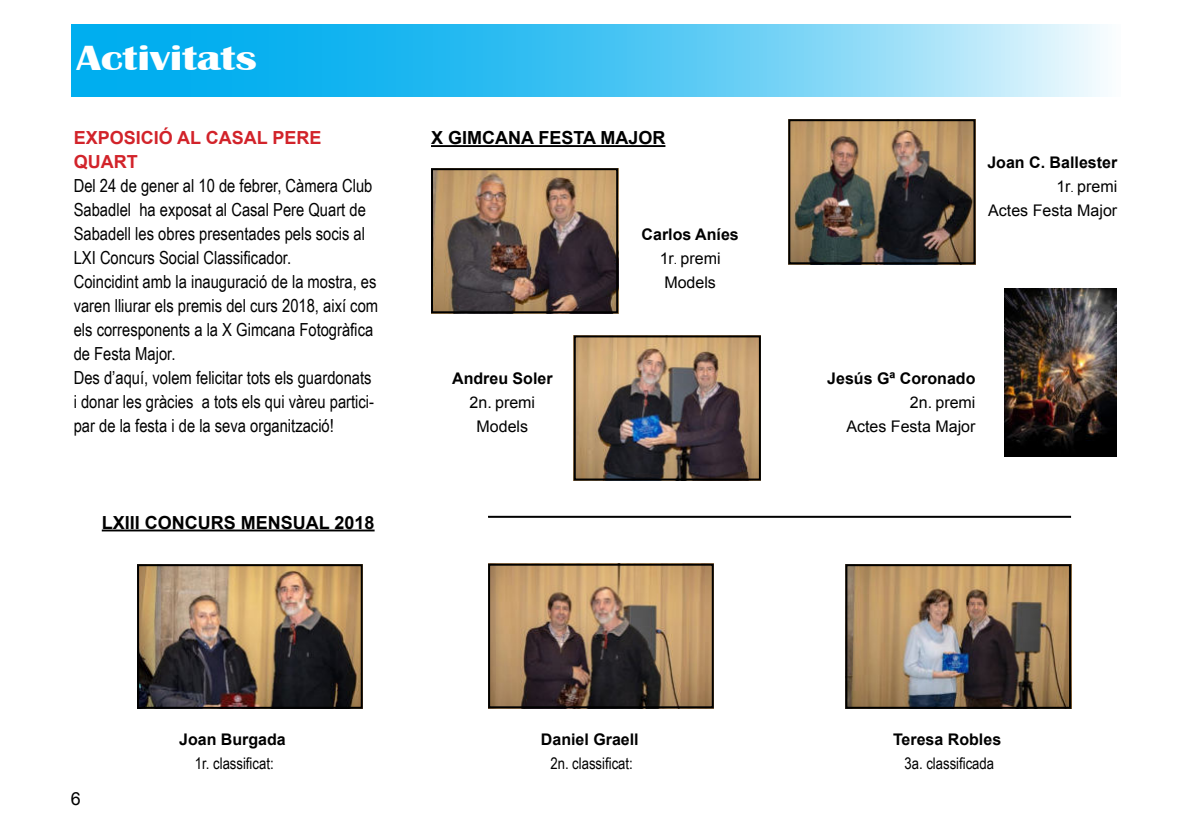
<style>
.page{position:relative;width:1191px;height:840px;background:#fff}
.page>*{position:absolute;margin:0;border:0;box-sizing:border-box;transform-origin:0 0}
.t1{font:700 36px "Britannic";color:#fff;scale:1.25 1}
.t2{font:18px/24px "Arial Narrow";color:#000}
.t3{font:700 18px "Arial";color:#000}
.t4{font:700 18px/24px "Arial";color:#d2232a}
.t5{font:18px "Arial";color:#000}
.t6{font:16px/24px "Arial";color:#000;text-align:center}
.t7{font:700 16px "Arial";color:#000}
.t8{font:16px "Arial Narrow";color:#000}
.s1{font-weight:700}
.s2{font-size:12px}
</style>
<div class="page">
<svg style="left:71px;top:24px;width:1033px;height:72px;background:#52c7f3"></svg>
<img style="left:791px;top:122px;width:181px;height:139px">
<div style="left:788px;top:119px;width:187px;height:145px;border:2px solid #000"></div>
<img style="left:434px;top:171px;width:181px;height:139px">
<div style="left:431px;top:168px;width:187px;height:145px;border:2px solid #000"></div>
<img style="left:577px;top:338px;width:181px;height:139px">
<div style="left:574px;top:335px;width:187px;height:145px;border:2px solid #000"></div>
<img style="left:140px;top:567px;width:220px;height:138px">
<div style="left:137px;top:564px;width:226px;height:144px;border:2px solid #000"></div>
<img style="left:491px;top:566px;width:220px;height:139px">
<div style="left:488px;top:563px;width:226px;height:145px;border:2px solid #000"></div>
<img style="left:848px;top:567px;width:220px;height:138px">
<div style="left:845px;top:564px;width:226px;height:144px;border:2px solid #000"></div>
<hr style="left:431px;top:145px;width:234px;height:2px;background:#000">
<hr style="left:102px;top:529px;width:272px;height:2px;background:#000">
<img style="left:1004px;top:288px;width:112px;height:168px">
<div style="left:488px;top:515px;width:583px;height:2px;border:1px solid #000"></div>
<h1 class="t1" style="left:77px;top:46px;width:146px">Activitats</h1>
<p class="t4" style="left:74px;top:127px;width:249px">EXPOSICIÓ AL CASAL PERE<br>QUART</p>
<p class="t2" style="left:74px;top:173px;width:306px">Del 24 de gener al 10 de febrer, Càmera Club Sabadlel ha exposat al Casal Pere Quart de Sabadell les obres presentades pels socis al LXI Concurs Social Classificador.<br>Coincidint amb la inauguració de la mostra, es varen lliurar els premis del curs 2018, així com els corresponents a la X Gimcana Fotogràfica de Festa Major.<br>Des d’aquí, volem felicitar tots els guardonats i donar les gràcies a tots els qui vàreu partici&shy;par de la festa i de la seva organització!</p>
<p class="t3" style="left:102px;top:515px;width:274px">LXIII CONCURS MENSUAL 2018</p>
<p class="t3" style="left:431px;top:131px;width:236px">X GIMCANA FESTA MAJOR</p>
<p class="t7" style="left:452px;top:372px;width:102px">Andreu Soler</p>
<p class="t6" style="left:469px;top:391px;width:67px">2n. premi<br>Models</p>
<p class="t6" style="left:641px;top:223px;width:99px"><span class="s1">Carlos Aníes<br></span>1r<span class="s2">.</span> premi<br>Models</p>
<p class="t5" style="left:71px;top:791px;width:12px">6</p>
<p class="t7" style="left:179px;top:732px;width:108px">Joan Burgada</p>
<p class="t8" style="left:195px;top:751px;width:80px">1r. classificat:</p>
<p class="t7" style="left:541px;top:732px;width:99px">Daniel Graell</p>
<p class="t8" style="left:550px;top:751px;width:84px">2n. classificat:</p>
<p class="t6" style="left:987px;top:151px;width:131px;text-align:right"><span class="s1">Joan C. Ballester<br></span>1r<span class="s2">.</span> premi<br>Actes Festa Major</p>
<p class="t7" style="left:827px;top:372px;width:150px">Jesús Gª Coronado</p>
<p class="t6" style="left:846px;top:391px;width:130px;text-align:right">2n. premi<br>Actes Festa Major</p>
<p class="t7" style="left:893px;top:732px;width:110px">Teresa Robles</p>
<p class="t8" style="left:904px;top:751px;width:91px">3a. classificada</p>
</div>
